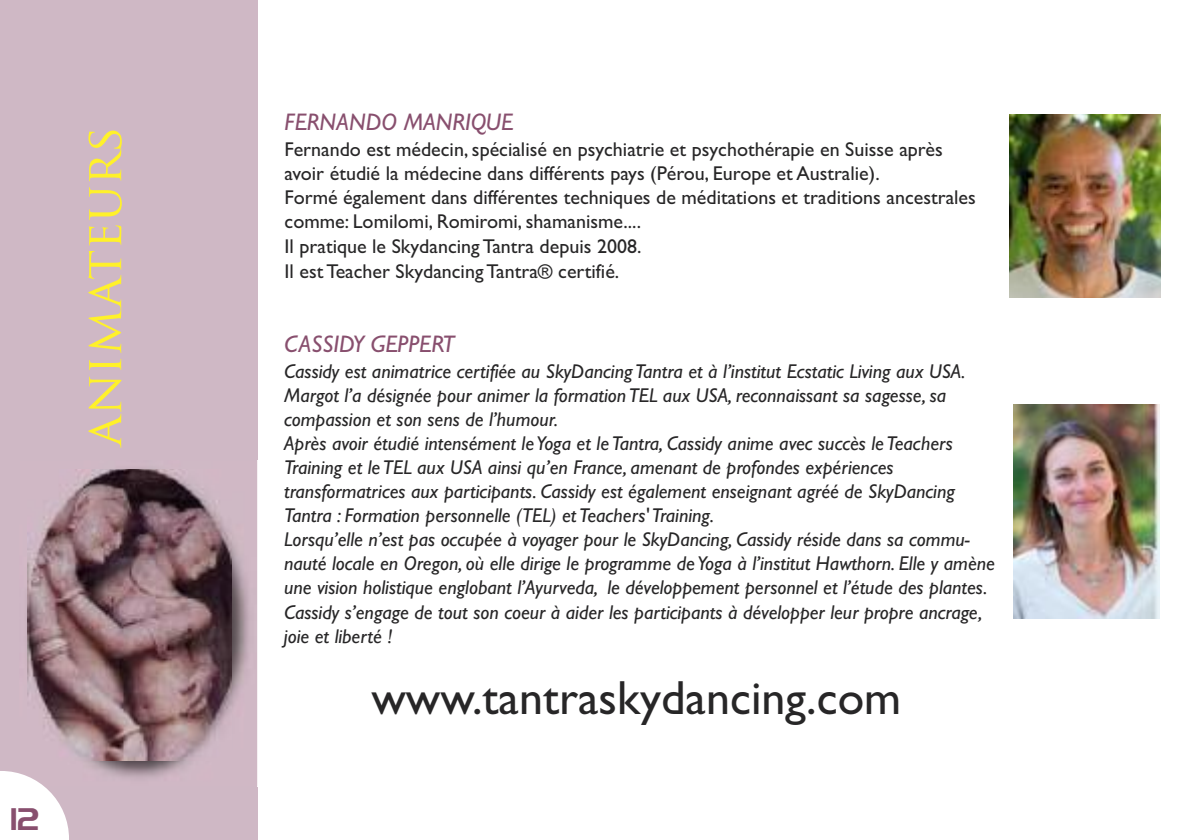
<style>
.page{position:relative;width:1191px;height:840px;background:#fff}
.page>*{position:absolute;margin:0;border:0;box-sizing:border-box;transform-origin:0 0}
.t1{font:50px "Trajan Pro";color:#fff12a}
.t2{font:48px "Gill Sans";color:#272627}
.t3{font:28px "Hancock Park Laser";color:#884f6e}
.t4{font:italic 24px "Gill Sans";color:#884f6e}
.t5{font:italic 20px/24px "Gill Sans";color:#272627}
.t6{font:20px/24.2px "Gill Sans";color:#272627}
</style>
<div class="page">
<div style="left:0;top:0;width:257px;height:839px;background:#cfb8c5"></div>
<img style="left:257px;top:460px;width:1px;height:326px">
<img style="left:27px;top:543px;width:222px;height:235px">
<img style="left:28px;top:469px;width:204px;height:291px">
<img style="left:1009px;top:114px;width:151px;height:183px">
<svg style="left:0;top:770px;width:69px;height:69px"></svg>
<img style="left:1013px;top:404px;width:146px;height:214px">
<p class="t1" style="left:84px;top:446px;width:322px;rotate:-90deg">animateurs</p>
<p class="t3" style="left:12px;top:803px;width:31px">12</p>
<p class="t4" style="left:285px;top:108px;width:230px">FERNANDO MANRIQUE</p>
<p class="t6" style="left:285px;top:137px;width:692px">Fernando est médecin, spécialisé en psychiatrie et psychothérapie en Suisse après avoir étudié la médecine dans différents pays (Pérou, Europe et Australie).<br>Formé également dans différentes techniques de méditations et traditions ancestrales comme: Lomilomi, Romiromi, shamanisme....<br>Il pratique le Skydancing Tantra depuis 2008.<br>Il est Teacher Skydancing Tantra® certifié.</p>
<p class="t4" style="left:284px;top:329px;width:172px">CASSIDY GEPPERT</p>
<p class="t5" style="left:284px;top:359px;width:712px">Cassidy est animatrice certifiée au SkyDancing Tantra et à l’institut Ecstatic Living aux USA.<br>Margot l’a désignée pour animer la formation TEL aux USA, reconnaissant sa sagesse, sa compassion et son sens de l’humour.<br>Après avoir étudié intensément leYoga et le Tantra, Cassidy anime avec succès le Teachers Training et le TEL aux USA ainsi qu’en France, amenant de profondes expériences transformatrices aux participants. Cassidy est également enseignant agréé de SkyDancing Tantra : Formation personnelle (TEL) et Teachers' Training.<br>Lorsqu’elle n’est pas occupée à voyager pour le SkyDancing, Cassidy réside dans sa commu&shy;nauté locale en Oregon, où elle dirige le programme deYoga à l’institut Hawthorn. Elle y amène une vision holistique englobant l’Ayurveda, le développement personnel et l’étude des plantes.<br>Cassidy s’engage de tout son coeur à aider les participants à développer leur propre ancrage, joie et liberté !</p>
<p class="t2" style="left:371px;top:669px;width:531px">www.tantraskydancing.com</p>
</div>
